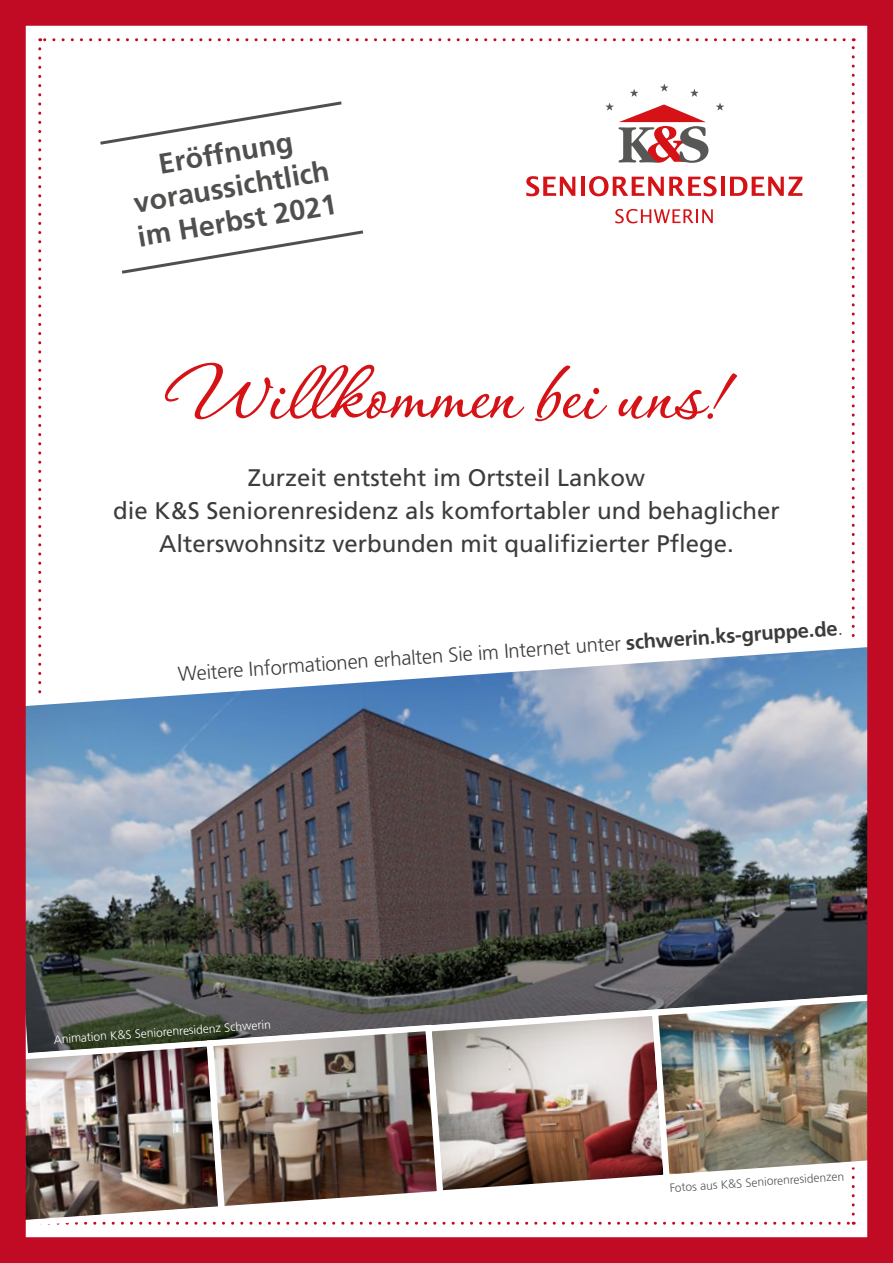
<style>
.page{position:relative;width:893px;height:1263px;background:#fff}
.page>*{position:absolute;margin:0;border:0;box-sizing:border-box;transform-origin:0 0}
.t1{font:700 87.45px "Corinthia Professional";color:#d51317;scale:.92 1}
.t2{font:700 28.5px/34.2px "Frutiger";color:#3c3c3b;text-align:center}
.t3{font:24px/33px "Frutiger";color:#3c3c3b;text-align:center}
.t4{font:300 20.25px "Frutiger";color:#3c3c3b}
.t5{font:300 12px "Frutiger";color:#fff}
.t6{font:300 12px "Frutiger";color:#575756}
.s1{font-weight:700}
</style>
<div class="page">
<img style="left:0;top:0;width:893px;height:1263px">
<p class="t2" style="left:125px;top:152px;width:203px;rotate:-9deg">Eröffnung voraussichtlich im Herbst 2021</p>
<h1 class="t1" style="left:166px;top:351px;width:611px">Willkommen bei uns!</h1>
<p class="t3" style="left:113px;top:461px;width:668px">Zurzeit entsteht im Ortsteil Lankow<br>die K&amp;S Seniorenresidenz als komfortabler und behaglicher<br>Alterswohnsitz verbunden mit qualifizierter Pflege.</p>
<p class="t4" style="left:177px;top:663px;width:668px;rotate:-4deg">Weitere Informationen erhalten Sie im Internet unter <span class="s1">schwerin.ks-gruppe.de</span>.</p>
<p class="t5" style="left:53px;top:1033px;width:219px;rotate:-4deg">Animation K&amp;S Seniorenresidenz Schwerin</p>
<p class="t6" style="left:669px;top:1181px;width:176px;rotate:-4deg">Fotos aus K&amp;S Seniorenresidenzen</p>
</div>
